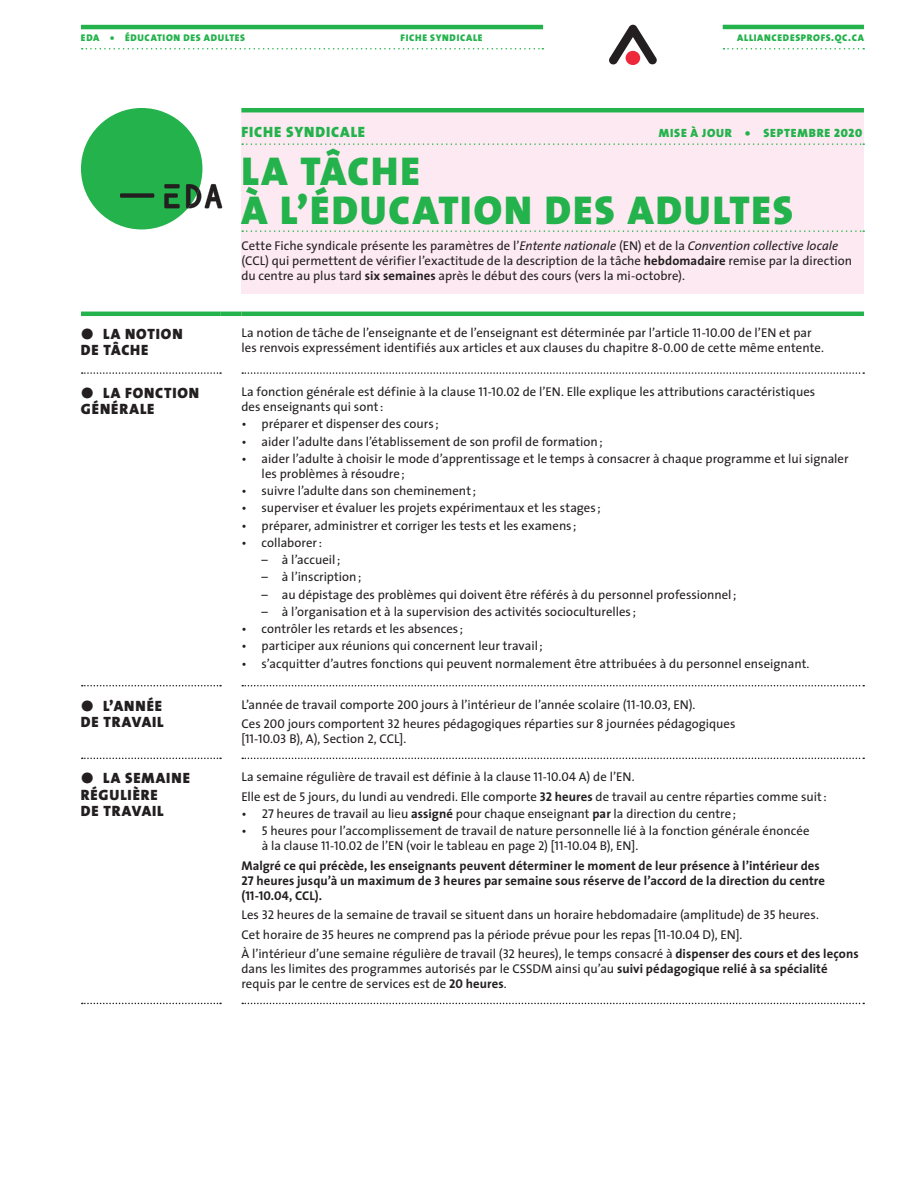
<style>
.page{position:relative;width:918px;height:1188px;background:#fff}
.page>*{position:absolute;margin:0;border:0;box-sizing:border-box;transform-origin:0 0}
.t1{font:40.5px/39px "The Sans Black Caps";letter-spacing:.05em;color:#23b24b}
.t2{font:15px/16.5px "The Sans Black Caps";letter-spacing:.06em;color:#231f20}
.t3{font:15px "The Sans Black Caps";letter-spacing:.06em;color:#23b24b}
.t4{font:12.75px/15px "The Sans";color:#231f20}
.t5{font:700 12.75px/15px "The Sans";letter-spacing:.01em;color:#231f20}
.t6{font:12.75px "The Sans Bold Caps";color:#231f20}
.t7{font:12px "The Sans Black Caps";letter-spacing:.065em;color:#23b24b}
.t8{font:9.75px "The Sans Black Caps";letter-spacing:.07em;color:#23b24b}
.s1{font-style:italic}
.s2{font-weight:700}
.s3{font-family:"The Sans Black Expert"}
.s4{font-family:"The Sans Caps"}
.s5{font-family:"The Sans Bold Caps"}
.s6{font-family:"The Sans Bold Caps";font-weight:400}
.s7{font-family:"The Sans";font-weight:700}
</style>
<div class="page">
<svg style="left:242px;top:1003px;width:622px;height:1px"></svg>
<svg style="left:242px;top:758px;width:622px;height:1px"></svg>
<hr style="left:221px;top:312px;width:20px;height:4px;background:#23b24b">
<svg style="left:82px;top:758px;width:139px;height:1px"></svg>
<svg style="left:82px;top:1003px;width:139px;height:1px"></svg>
<svg style="left:82px;top:685px;width:139px;height:1px"></svg>
<hr style="left:81px;top:312px;width:140px;height:4px;background:#23b24b">
<svg style="left:82px;top:372px;width:139px;height:2px"></svg>
<hr style="left:241px;top:312px;width:623px;height:4px;background:#23b24b">
<svg style="left:242px;top:372px;width:622px;height:2px"></svg>
<svg style="left:242px;top:685px;width:622px;height:1px"></svg>
<div style="left:241px;top:108px;width:623px;height:185px;background:#fce9f1"></div>
<svg style="left:242px;top:143px;width:622px;height:2px"></svg>
<svg style="left:242px;top:230px;width:622px;height:2px"></svg>
<hr style="left:241px;top:108px;width:623px;height:4px;background:#23b24b">
<div style="left:81px;top:108px;width:121px;height:121px;background:#23b24b;border-radius:50%"></div>
<svg style="left:164px;top:184px;width:16px;height:4px"></svg>
<svg style="left:164px;top:193px;width:16px;height:15px"></svg>
<svg style="left:186px;top:184px;width:36px;height:24px"></svg>
<svg style="left:120px;top:193px;width:34px;height:5px"></svg>
<hr style="left:81px;top:25px;width:462px;height:4px;background:#23b24b">
<hr style="left:723px;top:25px;width:141px;height:4px;background:#23b24b">
<svg style="left:82px;top:48px;width:461px;height:2px"></svg>
<svg style="left:723px;top:48px;width:141px;height:2px"></svg>
<svg style="left:609px;top:25px;width:48px;height:40px"></svg>
<p class="t8" style="left:81px;top:32px;width:166px">EDA • ÉDUCATION DES ADULTES</p>
<p class="t8" style="left:401px;top:32px;width:83px">FICHE SYNDICALE</p>
<p class="t8" style="left:737px;top:32px;width:128px">ALLIANCEDESPROFS.QC.CA</p>
<p class="t3" style="left:241px;top:122px;width:125px">FICHE SYNDICALE</p>
<p class="t7" style="left:659px;top:125px;width:205px">MISE À JOUR • SEPTEMBRE 2020</p>
<h1 class="t1" style="left:241px;top:152px;width:553px">LA TÂCHE<br>À L’ÉDUCATION DES ADULTES</h1>
<p class="t4" style="left:241px;top:238px;width:612px">Cette Fiche syndicale présente les paramètres de l’<span class="s1">Entente nationale</span> (EN) et de la <span class="s1">Convention collective locale </span>(CCL) qui permettent de vérifier l’exactitude de la description de la tâche <span class="s2">hebdomadaire</span> remise par la direction du centre au plus tard <span class="s2">six semaines</span> après le début des cours (vers la mi-octobre).</p>
<p class="t2" style="left:81px;top:325px;width:103px"><span class="s3">ö</span> LA NOTION<br>DE TÂCHE</p>
<p class="t4" style="left:241px;top:325px;width:584px">La notion de tâche de l’enseignante et de l’enseignant est déterminée par l’article <span class="s4">11</span>-<span class="s4">10</span>.<span class="s4">00</span> de l’EN et par les renvois expressément identifiés aux articles et aux clauses du chapitre <span class="s4">8</span>-<span class="s4">0</span>.<span class="s4">00</span> de cette même entente.</p>
<p class="t2" style="left:81px;top:385px;width:120px"><span class="s3">ö</span> LA FONCTION<br>GÉNÉRALE</p>
<p class="t4" style="left:241px;top:385px;width:575px">La fonction générale est définie à la clause <span class="s4">11</span>-<span class="s4">10</span>.<span class="s4">02</span> de l’EN. Elle explique les attributions caractéristiques des enseignants qui sont:</p>
<p class="t4" style="left:241px;top:417px;width:199px">• préparer et dispenser des cours ;</p>
<p class="t4" style="left:241px;top:434px;width:363px">• aider l’adulte dans l’établissement de son profil de formation;</p>
<p class="t4" style="left:262px;top:451px;width:588px;text-indent:-20px">• aider l’adulte à choisir le mode d’apprentissage et le temps à consacrer à chaque programme et lui signaler les problèmes à résoudre;</p>
<p class="t4" style="left:241px;top:484px;width:236px">• suivre l’adulte dans son cheminement;</p>
<p class="t4" style="left:241px;top:501px;width:361px">• superviser et évaluer les projets expérimentaux et les stages ;</p>
<p class="t4" style="left:241px;top:518px;width:337px">• préparer, administrer et corriger les tests et les examens ;</p>
<p class="t4" style="left:241px;top:535px;width:82px">• collaborer:</p>
<p class="t4" style="left:262px;top:553px;width:80px">– à l’accueil;</p>
<p class="t4" style="left:262px;top:570px;width:101px">– à l’inscription;</p>
<p class="t4" style="left:262px;top:587px;width:476px">– au dépistage des problèmes qui doivent être référés à du personnel professionnel;</p>
<p class="t4" style="left:262px;top:604px;width:376px">– à l’organisation et à la supervision des activités socioculturelles ;</p>
<p class="t4" style="left:241px;top:622px;width:223px">• contrôler les retards et les absences ;</p>
<p class="t4" style="left:241px;top:639px;width:303px">• participer aux réunions qui concernent leur travail;</p>
<p class="t4" style="left:241px;top:656px;width:570px">• s’acquitter d’autres fonctions qui peuvent normalement être attribuées à du personnel enseignant.</p>
<p class="t2" style="left:81px;top:697px;width:84px"><span class="s3">ö</span> L’ANNÉE<br>DE TRAVAIL</p>
<p class="t4" style="left:241px;top:695px;width:496px;line-height:19.5px">L’année de travail comporte <span class="s4">200</span> jours à l’intérieur de l’année scolaire (<span class="s4">11</span>-<span class="s4">10</span>.<span class="s4">03</span>, EN).<br>Ces <span class="s4">200</span> jours comportent <span class="s4">32</span> heures pédagogiques réparties sur <span class="s4">8</span> journées pédagogiques</p>
<p class="t4" style="left:241px;top:732px;width:166px">[<span class="s4">11</span>-<span class="s4">10</span>.<span class="s4">03</span> B), A), Section <span class="s4">2</span>, CCL].</p>
<p class="t2" style="left:81px;top:770px;width:110px"><span class="s3">ö</span> LA SEMAINE<br>RÉGULIÈRE<br>DE TRAVAIL</p>
<p class="t4" style="left:241px;top:767px;width:587px;line-height:19.5px">La semaine régulière de travail est définie à la clause <span class="s4">11</span>-<span class="s4">10</span>.<span class="s4">04</span> A) de l’EN.<br>Elle est de <span class="s4">5</span> jours, du lundi au vendredi. Elle comporte <span class="s5">32</span> <span class="s2">heures</span> de travail au centre réparties comme suit:</p>
<p class="t4" style="left:241px;top:806px;width:496px">• <span class="s4">27</span> heures de travail au lieu <span class="s2">assigné</span> pour chaque enseignant <span class="s2">par</span> la direction du centre;</p>
<p class="t4" style="left:262px;top:824px;width:549px;text-indent:-20px">• <span class="s4">5</span> heures pour l’accomplissement de travail de nature personnelle lié à la fonction générale énoncée à la clause <span class="s4">11</span>-<span class="s4">10</span>.<span class="s4">02</span> de l’EN (voir le tableau en page <span class="s4">2</span>) [<span class="s4">11</span>-<span class="s4">10</span>.<span class="s4">04</span> B), EN].</p>
<p class="t5" style="left:241px;top:858px;width:585px">Malgré ce qui précède, les enseignants peuvent déterminer le moment de leur présence à l’intérieur des<br><span class="s6">27</span> heures jusqu’à un maximum de <span class="s6">3</span> heures par semaine sous réserve de l’accord de la direction du centre</p>
<p class="t6" style="left:241px;top:887px;width:82px"><span class="s7">(</span>11-10.04<span class="s7">, CCL).</span></p>
<p class="t4" style="left:241px;top:905px;width:619px;line-height:19.5px">Les <span class="s4">32</span> heures de la semaine de travail se situent dans un horaire hebdomadaire (amplitude) de <span class="s4">35</span> heures.<br>Cet horaire de <span class="s4">35</span> heures ne comprend pas la période prévue pour les repas [<span class="s4">11</span>-<span class="s4">10</span>.<span class="s4">04</span> D), EN].<br>À l’intérieur d’une semaine régulière de travail (<span class="s4">32</span> heures), le temps consacré à <span class="s2">dispenser des cours et des leçons</span></p>
<p class="t4" style="left:241px;top:962px;width:588px">dans les limites des programmes autorisés par le CSSDM ainsi qu’au <span class="s2">suivi pédagogique relié à sa spécialité </span>requis par le centre de services est de <span class="s5">20</span> <span class="s2">heures</span>.</p>
</div>
